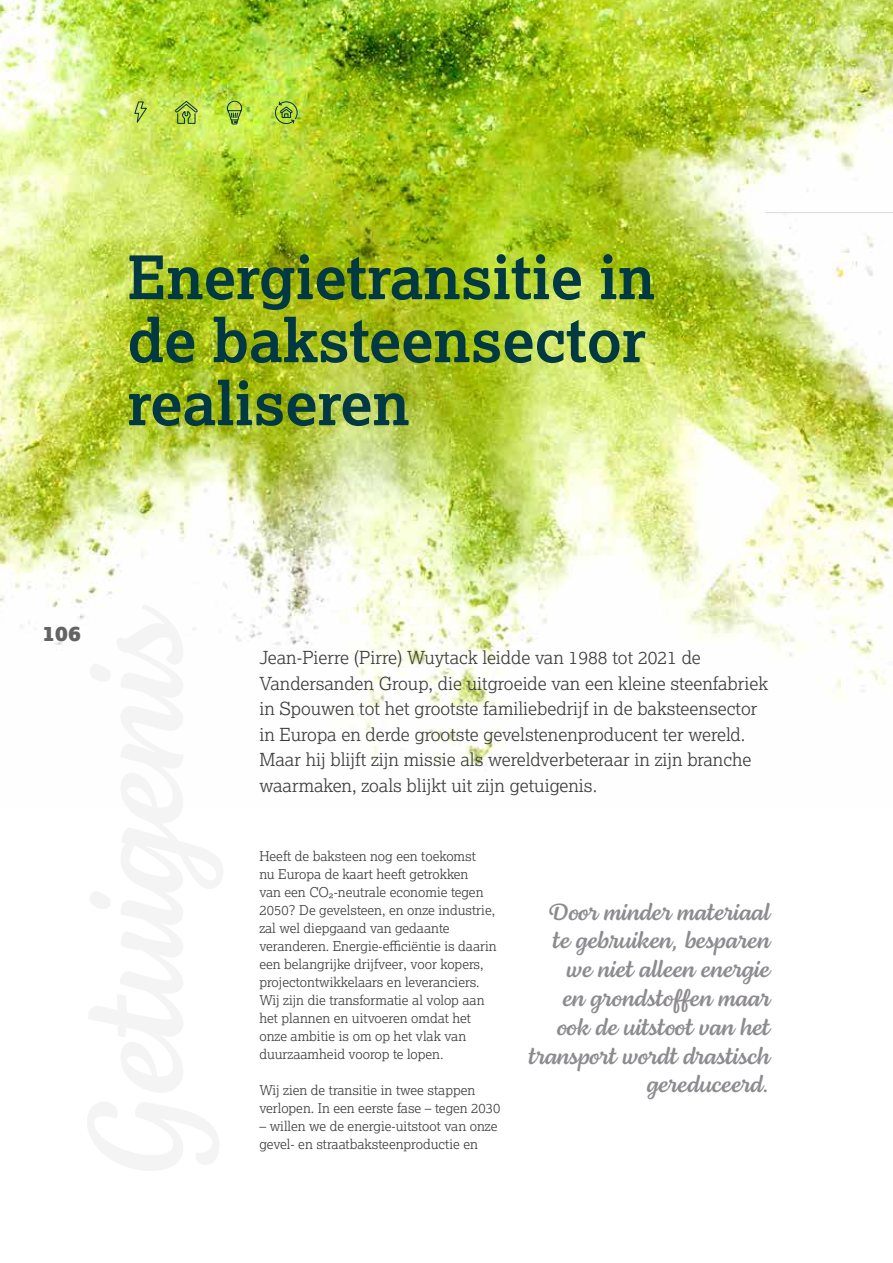
<style>
.page{position:relative;width:893px;height:1263px;background:#fff}
.page>*{position:absolute;margin:0;border:0;box-sizing:border-box;transform-origin:0 0}
.t1{font:700 60px/63px "Lexia";color:#003941}
.t2{font:24px/28.8px "Lemongrass Script";color:#8d8b8f;text-align:right}
.t3{font:900 21px "Lexia";color:#646363}
.t4{font:300 18px/25.5px "Lexia";color:#3c3c3b}
.t5{font:300 13.5px/18px "Lexia";color:#3c3c3b}
</style>
<div class="page">
<img style="left:0;top:0;width:893px;height:766px">
<svg style="left:133px;top:101px;width:15px;height:26px"></svg>
<svg style="left:174px;top:99px;width:24px;height:25px"></svg>
<svg style="left:226px;top:100px;width:17px;height:25px"></svg>
<svg style="left:274px;top:101px;width:24px;height:24px"></svg>
<hr style="left:765px;top:212px;width:128px;height:1px;background:#dadada">
<h1 class="t1" style="left:128px;top:244px;width:529px">Energietransitie in de baksteensector realiseren</h1>
<h3 class="t3" style="left:43px;top:619px;width:40px">106</h3>
<p class="t4" style="left:259px;top:645px;width:510px">Jean-Pierre (Pirre) Wuytack leidde van 1988 tot 2021 de Vandersanden Group, die uitgroeide van een kleine steenfabriek in Spouwen tot het grootste familiebedrijf in de baksteensector in Europa en derde grootste gevelstenenproducent ter wereld.<br>Maar hij blijft zijn missie als wereldverbeteraar in zijn branche waarmaken, zoals blijkt uit zijn getuigenis.</p>
<p class="t5" style="left:259px;top:846px;width:239px">Heeft de baksteen nog een toekomst<br>nu Europa de kaart heeft getrokken<br>van een CO2-neutrale economie tegen 2050? De gevelsteen, en onze industrie, zal wel diepgaand van gedaante veranderen. Energie-efficiëntie is daarin een belangrijke drijfveer, voor kopers, projectontwikkelaars en leveranciers.<br>Wij zijn die transformatie al volop aan het plannen en uitvoeren omdat het onze ambitie is om op het vlak van duurzaamheid voorop te lopen.</p>
<p class="t5" style="left:259px;top:1080px;width:243px">Wij zien de transitie in twee stappen verlopen. In een eerste fase – tegen 2030</p>
<p class="t5" style="left:259px;top:1116px;width:240px">– willen we de energie-uitstoot van onze gevel- en straatbaksteenproductie en</p>
<h2 class="t2" style="left:528px;top:897px;width:244px">Door minder materiaal te gebruiken, besparen we niet alleen energie<br>en grondstoffen maar ook de uitstoot van het transport wordt drastisch gereduceerd.</h2>
</div>
